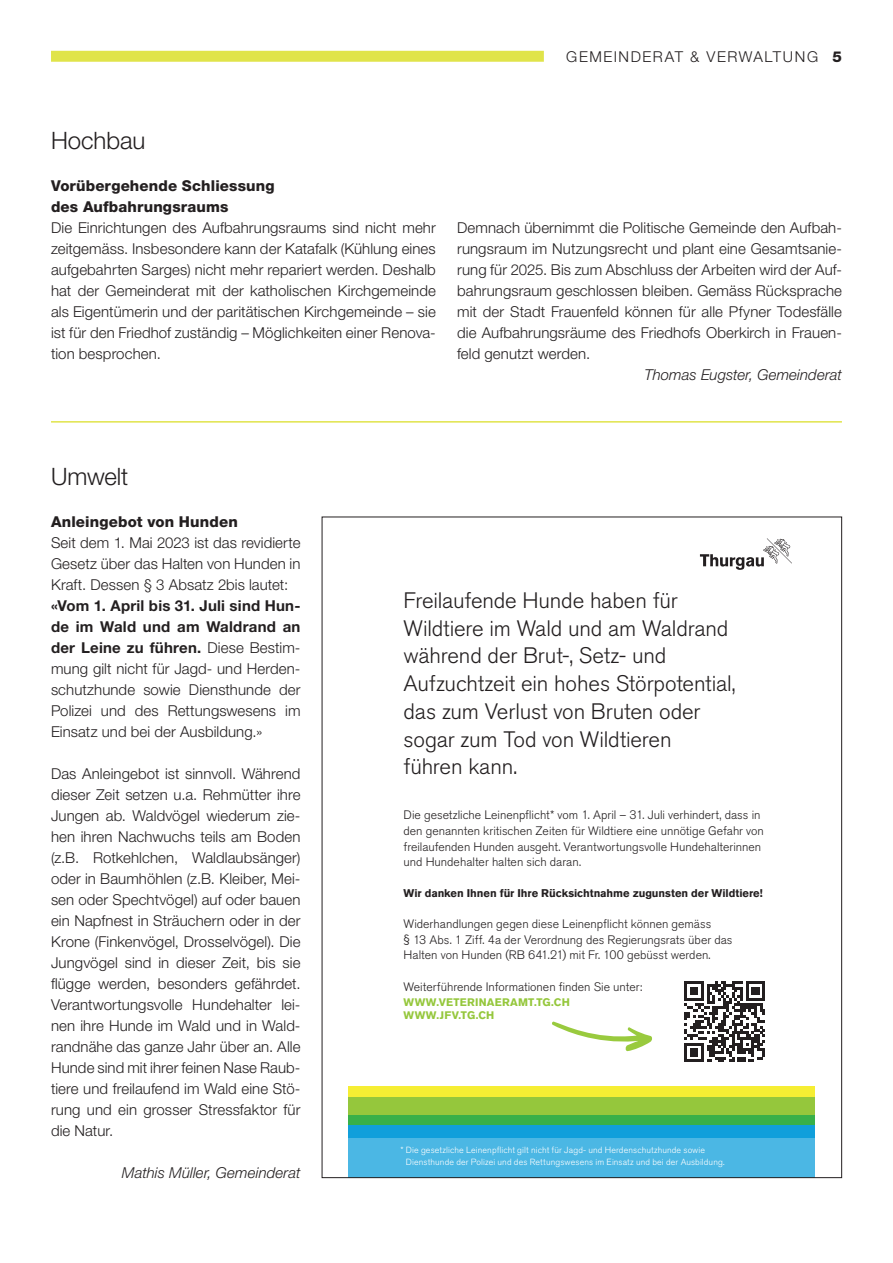
<style>
.page{position:relative;width:893px;height:1263px;background:#fff}
.page>*{position:absolute;margin:0;border:0;box-sizing:border-box;transform-origin:0 0}
.t1{font:300 24px "Helvetica Neue LT Std";letter-spacing:-.005em;color:#231f20}
.t2{font:300 22.2px/27.8px "Akzidenz Grotesk BQ";letter-spacing:-.01em;color:#231f20}
.t3{font:300 15px/21px "Helvetica Neue LT Std";letter-spacing:.005em;color:#231f20;text-align:justify}
.t4{font:800 15px/21px "Helvetica Neue LT Std";letter-spacing:.01em;color:#231f20}
.t5{font:italic 300 15px "Helvetica Neue LT Std";letter-spacing:.005em;color:#231f20}
.t6{font:300 15px "Helvetica Neue LT Std";letter-spacing:.105em;color:#231f20}
.t7{font:300 12.15px/15.6px "Akzidenz Grotesk BQ";color:#231f20}
.t8{font:700 11.1px "Akzidenz Grotesk BQ";letter-spacing:-.005em;color:#231f20}
.t9{font:700 10.95px/13.4px "Akzidenz Grotesk BQ";letter-spacing:.02em;color:#95c73c}
.t10{font:300 8.85px/11.1px "Akzidenz Grotesk BQ";letter-spacing:.01em;color:#fff}
.s1{font-weight:800}
.s2{font-weight:700}
</style>
<div class="page">
<div style="left:51px;top:51px;width:493px;height:11px;background:#e0e44a"></div>
<hr style="left:51px;top:421px;width:791px;height:2px;background:#e0e44a">
<div style="left:349px;top:1086px;width:466px;height:11px;background:#f6ee33"></div>
<div style="left:349px;top:1115px;width:466px;height:10px;background:#38b049"></div>
<div style="left:349px;top:1125px;width:466px;height:12px;background:#109fdb"></div>
<div style="left:349px;top:1137px;width:466px;height:39px;background:#4bb7e4"></div>
<div style="left:349px;top:1097px;width:466px;height:18px;background:#95c73c"></div>
<svg style="left:684px;top:981px;width:81px;height:81px"></svg>
<svg style="left:700px;top:539px;width:90px;height:31px"></svg>
<svg style="left:552px;top:1021px;width:100px;height:30px"></svg>
<p class="t6" style="left:566px;top:47px;width:277px">GEMEINDERAT &amp; VERWALTUNG <span class="s1">5</span></p>
<h1 class="t1" style="left:51px;top:126px;width:96px">Hochbau</h1>
<p class="t4" style="left:51px;top:175px;width:225px">Vorübergehende Schliessung des Aufbahrungsraums</p>
<p class="t3" style="left:51px;top:217px;width:386px">Die Einrichtungen des Aufbahrungsraums sind nicht mehr zeitgemäss. Insbesondere kann der Katafalk (Kühlung eines aufgebahrten Sarges) nicht mehr repariert werden. Deshalb hat der Gemeinderat mit der katholischen Kirchgemeinde als Eigentümerin und der paritätischen Kirchgemeinde – sie ist für den Friedhof zuständig – Möglichkeiten einer Renova&shy;tion besprochen.</p>
<p class="t3" style="left:457px;top:217px;width:386px">Demnach übernimmt die Politische Gemeinde den Aufbah&shy;rungsraum im Nutzungsrecht und plant eine Gesamtsanie&shy;rung für 2025. Bis zum Abschluss der Arbeiten wird der Auf&shy;bahrungsraum geschlossen bleiben. Gemäss Rücksprache mit der Stadt Frauenfeld können für alle Pfyner Todesfälle die Aufbahrungsräume des Friedhofs Oberkirch in Frauen&shy;feld genutzt werden.</p>
<p class="t5" style="left:644px;top:366px;width:199px">Thomas Eugster, Gemeinderat</p>
<h1 class="t1" style="left:51px;top:462px;width:79px">Umwelt</h1>
<p class="t4" style="left:51px;top:511px;width:188px">Anleingebot von Hunden</p>
<p class="t3" style="left:51px;top:532px;width:251px">Seit dem 1. Mai 2023 ist das revidierte Gesetz über das Halten von Hunden in Kraft. Dessen § 3 Absatz 2bis lautet:</p>
<p class="t3" style="left:51px;top:595px;width:251px"><span class="s2">«Vom 1. April bis 31. Juli sind Hun&shy;de im Wald und am Waldrand an der Leine zu führen.</span> Diese Bestim&shy;mung gilt nicht für Jagd- und Herden&shy;schutzhunde sowie Diensthunde der Polizei und des Rettungswesens im Einsatz und bei der Ausbildung.»</p>
<p class="t3" style="left:51px;top:763px;width:251px">Das Anleingebot ist sinnvoll. Während dieser Zeit setzen u.a. Rehmütter ihre Jungen ab. Waldvögel wiederum zie&shy;hen ihren Nachwuchs teils am Boden (z.B. Rotkehlchen, Waldlaubsänger) oder in Baumhöhlen (z.B. Kleiber, Mei&shy;sen oder Spechtvögel) auf oder bauen ein Napfnest in Sträuchern oder in der Krone (Finkenvögel, Drosselvögel). Die Jungvögel sind in dieser Zeit, bis sie flügge werden, besonders gefährdet.<br>Verantwortungsvolle Hundehalter lei&shy;nen ihre Hunde im Wald und in Wald&shy;randnähe das ganze Jahr über an. Alle Hunde sind mit ihrer feinen Nase Raub&shy;tiere und freilaufend im Wald eine Stö&shy;rung und ein grosser Stressfaktor für die Natur.</p>
<p class="t5" style="left:122px;top:1164px;width:180px">Mathis Müller, Gemeinderat</p>
<h2 class="t2" style="left:404px;top:587px;width:334px">Freilaufende Hunde haben für<br>Wildtiere im Wald und am Waldrand während der Brut-, Setz- und<br>Aufzuchtzeit ein hohes Störpotential, das zum Verlust von Bruten oder sogar zum Tod von Wildtieren führen kann.</h2>
<p class="t7" style="left:404px;top:808px;width:362px">Die gesetzliche Leinenpflicht* vom 1. April – 31. Juli verhindert, dass in den genannten kritischen Zeiten für Wildtiere eine unnötige Gefahr von freilaufenden Hunden ausgeht. Verantwortungsvolle Hundehalterinnen und Hundehalter halten sich daran.</p>
<p class="t8" style="left:404px;top:887px;width:361px">Wir danken Ihnen für Ihre Rücksichtnahme zugunsten der Wildtiere!</p>
<p class="t7" style="left:404px;top:916px;width:330px">Widerhandlungen gegen diese Leinenpflicht können gemäss<br>§ 13 Abs. 1 Ziff. 4a der Verordnung des Regierungsrats über das<br>Halten von Hunden (RB 641.21) mit Fr. 100 gebüsst werden.</p>
<p class="t7" style="left:404px;top:979px;width:240px">Weiterführende Informationen finden Sie unter:</p>
<p class="t9" style="left:404px;top:995px;width:168px">WWW.VETERINAERAMT.TG.CH<br>WWW.JFV.TG.CH</p>
<p class="t10" style="left:406px;top:1145px;width:320px;text-indent:-5px">* Die gesetzliche Leinenpflicht gilt nicht für Jagd- und Herdenschutzhunde sowie<br>Diensthunde der Polizei und des Rettungswesens im Einsatz und bei der Ausbildung.</p>
</div>
